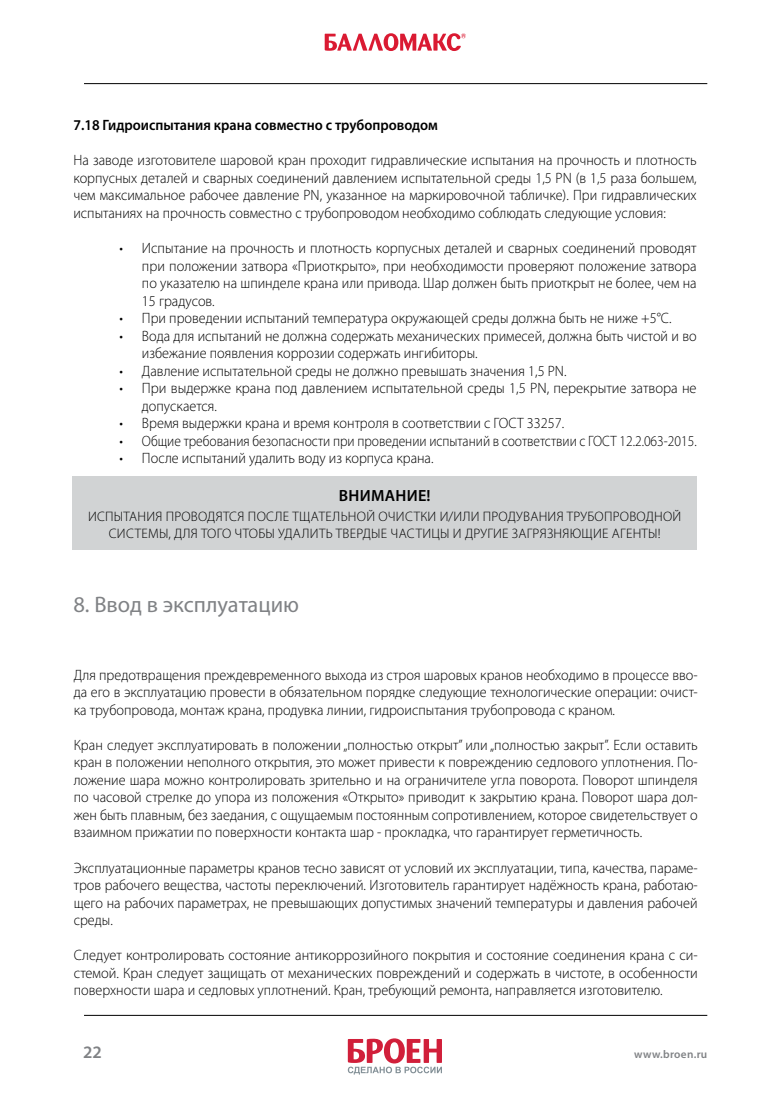
<style>
.page{position:relative;width:780px;height:1099px;background:#fff}
.page>*{position:absolute;margin:0;border:0;box-sizing:border-box;transform-origin:0 0}
.t1{font:22.5px "Myriad Pro";color:#808285}
.t2{font:600 17.5px "Myriad Pro";color:#808285}
.t3{font:600 16.25px "Myriad Pro";letter-spacing:.02em;color:#000}
.t4{font:300 15px/17.5px "Myriad Pro";color:#000;text-align:justify;scale:.95 1}
.t5{font:300 15px/17.5px "Myriad Pro";color:#000;text-align:justify;scale:.96 1}
.t6{font:600 15px "Myriad Pro";color:#000;scale:.95 1}
.t7{font:300 13.75px/16.5px "Myriad Pro";letter-spacing:.02em;color:#000;text-align:center}
.t8{font:600 11.25px "Myriad Pro";letter-spacing:.025em;color:#808285}
</style>
<div class="page">
<svg style="left:348px;top:1038px;width:94px;height:36px"></svg>
<hr style="left:84px;top:1015px;width:623px;height:1px;background:#000">
<svg style="left:325px;top:33px;width:141px;height:18px"></svg>
<hr style="left:84px;top:83px;width:623px;height:1px;background:#000">
<div style="left:73px;top:476px;width:623px;height:73px;background:#d1d3d4"></div>
<p class="t6" style="left:73px;top:115px;width:385px">7.18 Гидроиспытания крана совместно с трубопроводом</p>
<p class="t4" style="left:73px;top:151px;width:657px">На заводе изготовителе шаровой кран проходит гидравлические испытания на прочность и плотность корпусных деталей и сварных соединений давлением испытательной среды 1,5 PN (в 1,5 раза большем, чем максимальное рабочее давление PN, указанное на маркировочной табличке). При гидравлических испытаниях на прочность совместно с трубопроводом необходимо соблюдать следующие условия:</p>
<p class="t4" style="left:142px;top:239px;width:585px;text-indent:-23px">• Испытание на прочность и плотность корпусных деталей и сварных соединений проводят при положении затвора «Приоткрыто», при необходимости проверяют положение затвора по указателю на шпинделе крана или привода. Шар должен быть приоткрыт не более, чем на 15 градусов.</p>
<p class="t4" style="left:119px;top:309px;width:582px">• При проведении испытаний температура окружающей среды должна быть не ниже +5°С.</p>
<p class="t4" style="left:142px;top:327px;width:585px;text-indent:-23px">• Вода для испытаний не должна содержать механических примесей, должна быть чистой и во избежание появления коррозии содержать ингибиторы.</p>
<p class="t4" style="left:119px;top:362px;width:472px">• Давление испытательной среды не должно превышать значения 1,5 PN.</p>
<p class="t4" style="left:142px;top:379px;width:585px;text-indent:-23px">• При выдержке крана под давлением испытательной среды 1,5 PN, перекрытие затвора не допускается.</p>
<p class="t4" style="left:119px;top:414px;width:469px">• Время выдержки крана и время контроля в соответствии с ГОСТ 33257.</p>
<p class="t4" style="left:119px;top:431px;width:609px">• Общие требования безопасности при проведении испытаний в соответствии с ГОСТ 12.2.063-2015.</p>
<p class="t4" style="left:119px;top:449px;width:332px">• После испытаний удалить воду из корпуса крана.</p>
<p class="t3" style="left:339px;top:485px;width:93px">ВНИМАНИЕ!</p>
<p class="t7" style="left:88px;top:508px;width:595px">ИСПЫТАНИЯ ПРОВОДЯТСЯ ПОСЛЕ ТЩАТЕЛЬНОЙ ОЧИСТКИ И/ИЛИ ПРОДУВАНИЯ ТРУБОПРОВОДНОЙ<br>СИСТЕМЫ, ДЛЯ ТОГО ЧТОБЫ УДАЛИТЬ ТВЕРДЫЕ ЧАСТИЦЫ И ДРУГИЕ ЗАГРЯЗНЯЮЩИЕ АГЕНТЫ!</p>
<h1 class="t1" style="left:73px;top:591px;width:227px">8. Ввод в эксплуатацию</h1>
<p class="t4" style="left:74px;top:665px;width:658px">Для предотвращения преждевременного выхода из строя шаровых кранов необходимо в процессе вво&shy;да его в эксплуатацию провести в обязательном порядке следующие технологические операции: очист&shy;ка трубопровода, монтаж крана, продувка линии, гидроиспытания трубопровода с краном.</p>
<p class="t5" style="left:74px;top:735px;width:651px">Кран следует эксплуатировать в положении „полностью открыт” или „полностью закрыт”. Если оставить кран в положении неполного открытия, это может привести к повреждению седлового уплотнения. По&shy;ложение шара можно контролировать зрительно и на ограничителе угла поворота. Поворот шпинделя по часовой стрелке до упора из положения «Открыто» приводит к закрытию крана. Поворот шара дол&shy;жен быть плавным, без заедания, с ощущаемым постоянным сопротивлением, которое свидетельствует о взаимном прижатии по поверхности контакта шар - прокладка, что гарантирует герметичность.</p>
<p class="t4" style="left:74px;top:858px;width:658px">Эксплуатационные параметры кранов тесно зависят от условий их эксплуатации, типа, качества, параме&shy;тров рабочего вещества, частоты переключений. Изготовитель гарантирует надёжность крана, работаю&shy;щего на рабочих параметрах, не превышающих допустимых значений температуры и давления рабочей среды.</p>
<p class="t5" style="left:74px;top:946px;width:651px">Следует контролировать состояние антикоррозийного покрытия и состояние соединения крана с си&shy;стемой. Кран следует защищать от механических повреждений и содержать в чистоте, в особенности поверхности шара и седловых уплотнений. Кран, требующий ремонта, направляется изготовителю.</p>
<p class="t2" style="left:83px;top:1040px;width:20px">22</p>
<p class="t8" style="left:634px;top:1046px;width:75px">www.broen.ru</p>
</div>
